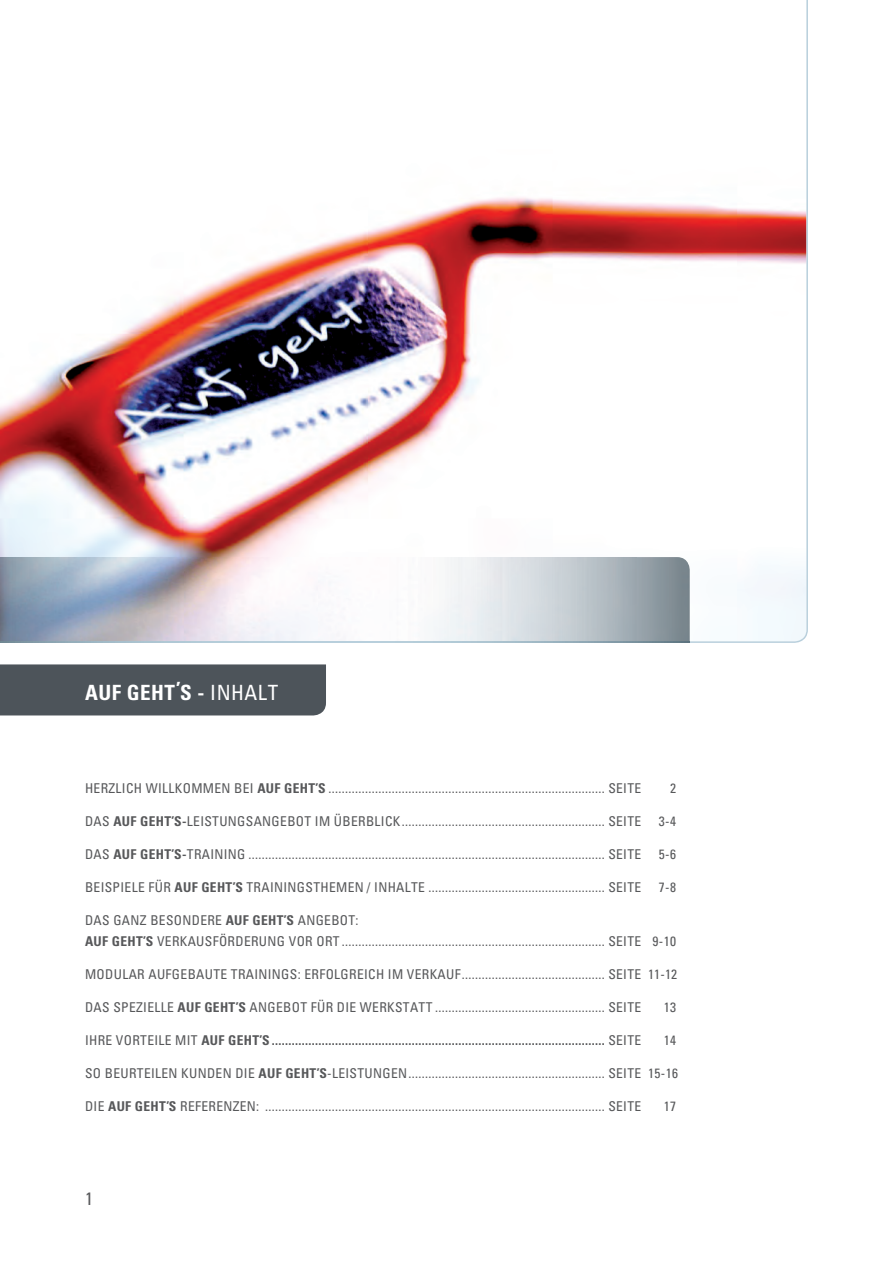
<style>
.page{position:relative;width:893px;height:1263px;background:#fff}
.page>*{position:absolute;margin:0;border:0;box-sizing:border-box;transform-origin:0 0}
.t1{font:700 condensed 21px "Univers";letter-spacing:.025em;color:#fff}
.t2{font:condensed 18px "Univers";color:#57585a}
.t3{font:condensed 13.5px/21px "Univers";letter-spacing:.025em;color:#57585a}
.t4{font:700 condensed 13.5px "Univers";letter-spacing:.025em;color:#57585a}
.s1{font-weight:400}
.s2{font-weight:700}
</style>
<div class="page">
<svg style="left:0;top:0;width:808px;height:643px"></svg>
<img style="left:0;top:557px;width:690px;height:84px">
<svg style="left:0;top:641px;width:690px;height:1px"></svg>
<div style="left:0;top:664px;width:326px;height:51px;background:#4d545a"></div>
<h1 class="t1" style="left:85px;top:679px;width:195px">AUF GEHT’S - <span class="s1">INHALT</span></h1>
<p class="t3" style="left:85px;top:777px;width:558px">HERZLICH WILLKOMMEN BEI <span class="s2">AUF GEHT’S</span> ................................................................................... SEITE</p>
<p class="t3" style="left:670px;top:777px;width:7px">2</p>
<p class="t3" style="left:85px;top:810px;width:558px">DAS <span class="s2">AUF GEHT’S-</span>LEISTUNGSANGEBOT IM ÜBERBLICK ............................................................. SEITE</p>
<p class="t3" style="left:659px;top:810px;width:19px">3-4</p>
<p class="t3" style="left:85px;top:843px;width:558px">DAS <span class="s2">AUF GEHT’S-</span>TRAINING ........................................................................................................... SEITE</p>
<p class="t3" style="left:659px;top:843px;width:19px">5-6</p>
<p class="t3" style="left:85px;top:876px;width:558px">BEISPIELE FÜR <span class="s2">AUF GEHT’S</span> TRAININGSTHEMEN / INHALTE ..................................................... SEITE</p>
<p class="t3" style="left:659px;top:876px;width:19px">7-8</p>
<p class="t3" style="left:85px;top:909px;width:592px">DAS GANZ BESONDERE <span class="s2">AUF GEHT’S</span> ANGEBOT:<br><span class="s2">AUF GEHT’S</span> VERKAUSFÖRDERUNG VOR ORT ............................................................................... SEITE 9-10</p>
<p class="t3" style="left:85px;top:963px;width:594px">MODULAR AUFGEBAUTE TRAININGS: ERFOLGREICH IM VERKAUF ........................................... SEITE 11-12</p>
<p class="t3" style="left:85px;top:996px;width:558px">DAS SPEZIELLE <span class="s2">AUF GEHT’S</span> ANGEBOT FÜR DIE WERKSTATT ................................................... SEITE</p>
<p class="t3" style="left:664px;top:996px;width:14px">13</p>
<p class="t4" style="left:85px;top:1031px;width:558px"><span class="s1">IHRE VORTEILE MIT</span> AUF GEHT’S .................................................................................................... <span class="s1">SEITE</span></p>
<p class="t3" style="left:664px;top:1029px;width:14px">14</p>
<p class="t3" style="left:85px;top:1062px;width:594px">SO BEURTEILEN KUNDEN DIE <span class="s2">AUF GEHT’S</span>-LEISTUNGEN ........................................................... SEITE 15-16</p>
<p class="t3" style="left:85px;top:1095px;width:558px">DIE <span class="s2">AUF GEHT’S</span> REFERENZEN: ...................................................................................................... SEITE</p>
<p class="t3" style="left:664px;top:1095px;width:14px">17</p>
<h2 class="t2" style="left:85px;top:1187px;width:9px">1</h2>
</div>
